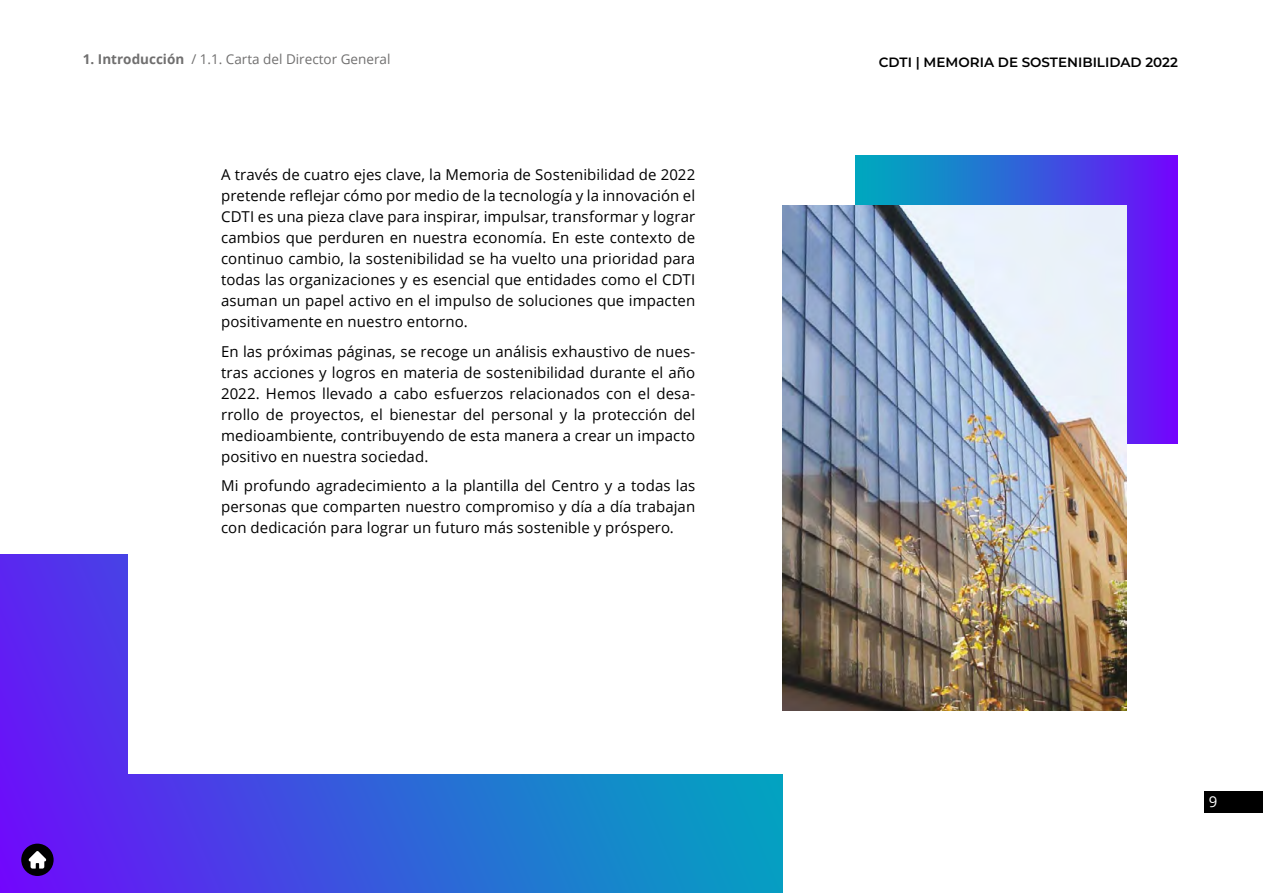
<style>
.page{position:relative;width:1263px;height:893px;background:#fff}
.page>*{position:absolute;margin:0;border:0;box-sizing:border-box;transform-origin:0 0}
.t1{font:15px/21px "Open Sans";letter-spacing:.005em;color:#000;text-align:justify}
.t2{font:15px "Open Sans";color:#fff}
.t3{font:13.5px "Open Sans";color:#706f6f}
.t4{font:600 13.5px "Montserrat";color:#000}
.s1{font-weight:700}
</style>
<div class="page">
<div style="left:1205px;top:791px;width:58px;height:21px;background:#000"></div>
<svg style="left:0;top:555px;width:783px;height:338px;background:#3c52df"></svg>
<div style="left:129px;top:197px;width:1005px;height:576px;background:#fff"></div>
<div style="left:855px;top:155px;width:323px;height:289px;background:linear-gradient(to right,#00b4b9,#6e0bfb)"></div>
<img style="left:782px;top:205px;width:344px;height:505px">
<div style="left:21px;top:844px;width:33px;height:32px;background:#000;border-radius:50%"></div>
<svg style="left:29px;top:851px;width:17px;height:17px"></svg>
<p class="t3" style="left:83px;top:50px;width:309px"><span class="s1">1. Introducción</span> / 1.1. Carta del Director General</p>
<p class="t1" style="left:221px;top:164px;width:476px">A través de cuatro ejes clave, la Memoria de Sostenibilidad de 2022 pretende reflejar cómo por medio de la tecnología y la innovación el CDTI es una pieza clave para inspirar, impulsar, transformar y lograr cambios que perduren en nuestra economía. En este contexto de continuo cambio, la sostenibilidad se ha vuelto una prioridad para todas las organizaciones y es esencial que entidades como el CDTI asuman un papel activo en el impulso de soluciones que impacten positivamente en nuestro entorno.</p>
<p class="t1" style="left:221px;top:340px;width:476px">En las próximas páginas, se recoge un análisis exhaustivo de nues&shy;tras acciones y logros en materia de sostenibilidad durante el año 2022. Hemos llevado a cabo esfuerzos relacionados con el desa&shy;rrollo de proyectos, el bienestar del personal y la protección del medioambiente, contribuyendo de esta manera a crear un impacto positivo en nuestra sociedad.</p>
<p class="t1" style="left:221px;top:475px;width:476px">Mi profundo agradecimiento a la plantilla del Centro y a todas las personas que comparten nuestro compromiso y día a día trabajan con dedicación para lograr un futuro más sostenible y próspero.</p>
<p class="t4" style="left:879px;top:53px;width:301px">CDTI | MEMORIA DE SOSTENIBILIDAD 2022</p>
<p class="t2" style="left:1209px;top:791px;width:10px">9</p>
</div>
